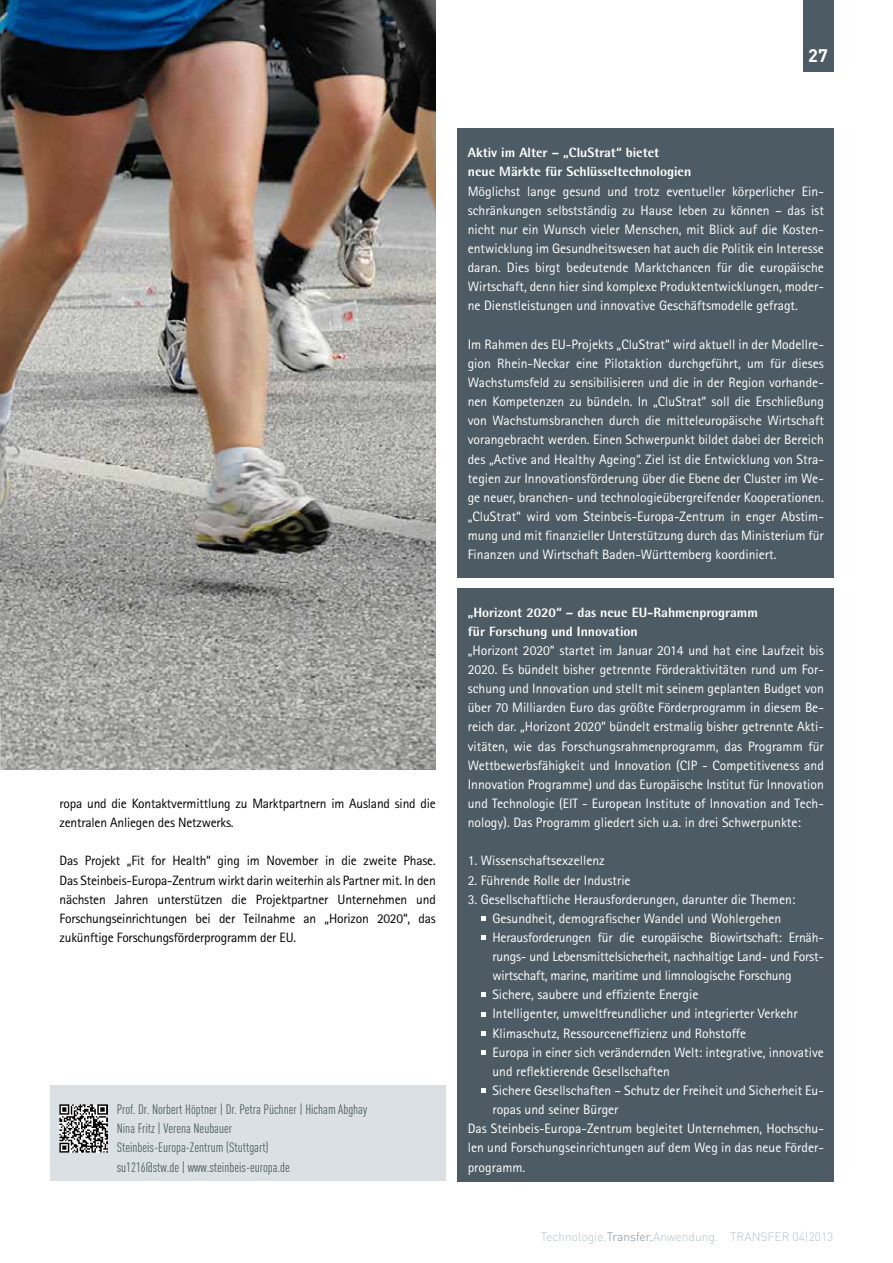
<style>
.page{position:relative;width:893px;height:1263px;background:#fff}
.page>*{position:absolute;margin:0;border:0;box-sizing:border-box;transform-origin:0 0}
.t1{font:700 18px "DINOT";color:#fff}
.t2{font:13.65px/19.2px "Agfa Rotis Sans Serif";color:#fff;text-align:justify}
.t3{font:13.5px/19.2px "Agfa Rotis Sans Serif";letter-spacing:-.015em;color:#000}
.t4{font:condensed 13.5px/19.2px "DINOT";color:#4d5c64}
.t5{font:800 13.5px/19.2px "Rotis Semi Sans";color:#fff}
.t6{font:300 12px "DINOT";color:#b6c0c6}
.s1{color:#818f97}
</style>
<div class="page">
<img style="left:0;top:0;width:436px;height:770px">
<div style="left:803px;top:0;width:30px;height:71px;background:#4d5c64"></div>
<div style="left:50px;top:1085px;width:395px;height:96px;background:#dae0e3"></div>
<img style="left:59px;top:1104px;width:48px;height:48px">
<div style="left:457px;top:129px;width:376px;height:449px;background:#4d5c64"></div>
<div style="left:457px;top:588px;width:376px;height:593px;background:#4d5c64"></div>
<svg style="left:481px;top:916px;width:5px;height:4px"></svg>
<svg style="left:481px;top:935px;width:5px;height:5px"></svg>
<svg style="left:481px;top:993px;width:5px;height:4px"></svg>
<svg style="left:481px;top:1012px;width:5px;height:4px"></svg>
<svg style="left:481px;top:1031px;width:5px;height:4px"></svg>
<svg style="left:481px;top:1050px;width:5px;height:4px"></svg>
<svg style="left:481px;top:1088px;width:5px;height:5px"></svg>
<h1 class="t1" style="left:808px;top:43px;width:21px">27</h1>
<p class="t3" style="left:60px;top:794px;width:378px">ropa und die Kontaktvermittlung zu Marktpartnern im Ausland sind die zentralen Anliegen des Netzwerks.</p>
<p class="t3" style="left:60px;top:851px;width:378px;text-align:justify">Das Projekt „Fit for Health“ ging im November in die zweite Phase.<br>Das Steinbeis-Europa-Zentrum wirkt darin weiterhin als Partner mit. In den nächsten Jahren unterstützen die Projektpartner Unternehmen und Forschungseinrichtungen bei der Teilnahme an „Horizon 2020“, das zukünftige Forschungsförderprogramm der EU.</p>
<p class="t4" style="left:117px;top:1100px;width:252px">Prof. Dr. Norbert Höptner | Dr. Petra Püchner | Hicham Abghay Nina Fritz | Verena Neubauer<br>Steinbeis-Europa-Zentrum (Stuttgart)<br>su1216@stw.de | www.steinbeis-europa.de</p>
<p class="t5" style="left:468px;top:143px;width:225px">Aktiv im Alter – „CluStrat“ bietet<br>neue Märkte für Schlüsseltechnologien</p>
<p class="t2" style="left:468px;top:181px;width:358px">Möglichst lange gesund und trotz eventueller körperlicher Ein&shy;schränkungen selbstständig zu Hause leben zu können – das ist nicht nur ein Wunsch vieler Menschen, mit Blick auf die Kosten&shy;entwicklung im Gesundheitswesen hat auch die Politik ein Interesse daran. Dies birgt bedeutende Marktchancen für die europäische Wirtschaft, denn hier sind komplexe Produktentwicklungen, moder&shy;ne Dienstleistungen und innovative Geschäftsmodelle gefragt.</p>
<p class="t2" style="left:468px;top:334px;width:358px">Im Rahmen des EU-Projekts „CluStrat“ wird aktuell in der Modellre&shy;gion Rhein-Neckar eine Pilotaktion durchgeführt, um für dieses Wachstumsfeld zu sensibilisieren und die in der Region vorhande&shy;nen Kompetenzen zu bündeln. In „CluStrat“ soll die Erschließung von Wachstumsbranchen durch die mitteleuropäische Wirtschaft vorangebracht werden. Einen Schwerpunkt bildet dabei der Bereich des „Active and Healthy Ageing“. Ziel ist die Entwicklung von Stra&shy;tegien zur Innovationsförderung über die Ebene der Cluster im We&shy;ge neuer, branchen- und technologieübergreifender Kooperationen. „CluStrat“ wird vom Steinbeis-Europa-Zentrum in enger Abstim&shy;mung und mit finanzieller Unterstützung durch das Ministerium für Finanzen und Wirtschaft Baden-Württemberg koordiniert.</p>
<p class="t5" style="left:468px;top:602px;width:292px">„Horizont 2020“ – das neue EU-Rahmenprogramm für Forschung und Innovation</p>
<p class="t2" style="left:468px;top:640px;width:358px">„Horizont 2020“ startet im Januar 2014 und hat eine Laufzeit bis 2020. Es bündelt bisher getrennte Förderaktivitäten rund um For&shy;schung und Innovation und stellt mit seinem geplanten Budget von über 70 Milliarden Euro das größte Förderprogramm in diesem Be&shy;reich dar. „Horizont 2020“ bündelt erstmalig bisher getrennte Akti&shy;vitäten, wie das Forschungsrahmenprogramm, das Programm für Wettbewerbsfähigkeit und Innovation (CIP - Competitiveness and Innovation Programme) und das Europäische Institut für Innovation und Technologie (EIT - European Institute of Innovation and Tech&shy;nology). Das Programm gliedert sich u.a. in drei Schwerpunkte:</p>
<p class="t2" style="left:468px;top:851px;width:138px">1. Wissenschaftsexzellenz</p>
<p class="t2" style="left:468px;top:870px;width:164px">2. Führende Rolle der Industrie</p>
<p class="t2" style="left:468px;top:889px;width:329px">3. Gesellschaftliche Herausforderungen, darunter die Themen:</p>
<p class="t2" style="left:492px;top:908px;width:290px">Gesundheit, demografischer Wandel und Wohlergehen</p>
<p class="t2" style="left:492px;top:928px;width:333px">Herausforderungen für die europäische Biowirtschaft: Ernäh-</p>
<p class="t2" style="left:492px;top:947px;width:333px">rungs- und Lebensmittelsicherheit, nachhaltige Land- und Forst-</p>
<p class="t2" style="left:492px;top:966px;width:301px">wirtschaft, marine, maritime und limnologische Forschung</p>
<p class="t2" style="left:492px;top:985px;width:207px">Sichere, saubere und effiziente Energie</p>
<p class="t2" style="left:492px;top:1004px;width:307px">Intelligenter, umweltfreundlicher und integrierter Verkehr</p>
<p class="t2" style="left:492px;top:1023px;width:255px">Klimaschutz, Ressourceneffizienz und Rohstoffe</p>
<p class="t2" style="left:492px;top:1042px;width:333px">Europa in einer sich verändernden Welt: integrative, innovative</p>
<p class="t2" style="left:492px;top:1061px;width:179px">und reflektierende Gesellschaften</p>
<p class="t2" style="left:492px;top:1081px;width:333px">Sichere Gesellschaften – Schutz der Freiheit und Sicherheit Eu-</p>
<p class="t2" style="left:492px;top:1100px;width:128px">ropas und seiner Bürger</p>
<p class="t2" style="left:468px;top:1119px;width:358px">Das Steinbeis-Europa-Zentrum begleitet Unternehmen, Hochschu-</p>
<p class="t2" style="left:468px;top:1138px;width:358px">len und Forschungseinrichtungen auf dem Weg in das neue Förder-</p>
<p class="t2" style="left:468px;top:1157px;width:59px">programm.</p>
<p class="t6" style="left:541px;top:1229px;width:294px">Technologie.<span class="s1">Transfer.</span>Anwendung. TRANSFER 04|2013</p>
</div>
